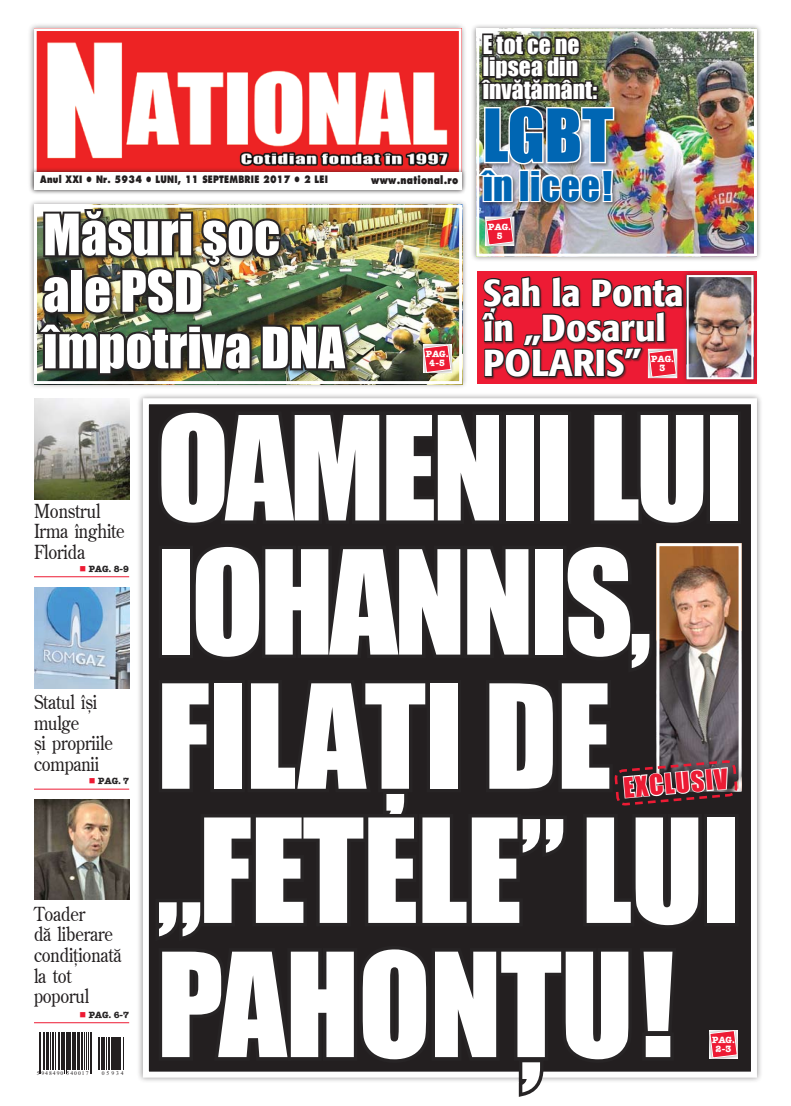
<style>
.page{position:relative;width:791px;height:1106px;background:#fff}
.page>*{position:absolute;margin:0;border:0;box-sizing:border-box;transform-origin:0 0}
.t1{font:133.3px/134.1px "Impact";letter-spacing:-.01em;color:#fff}
.t2{font:67.6px "Impact";color:#0066b3}
.t3{font:52.7px/56.5px "Impact";color:#fff}
.t4{font:37.6px "Impact";color:#0066b3}
.t5{font:500 condensed 37.2px/35.1px "R Formata";color:#fff;scale:1.1 1}
.t6{font:25.7px "Impact";color:#ed1b34}
.t7{font:23.6px/22.7px "Impact";color:#fff}
.t8{font:300 19.3px/20.6px "R Century";letter-spacing:-.01em;color:#231f20}
.t9{font:10.8px "Futura Extra Bold Rom";letter-spacing:.03em;color:#231f20;scale:.8 1}
.t10{font:10px "Futura Extra Bold Rom";letter-spacing:.03em;color:#231f20;scale:.8 1}
.t11{font:9px/9px "American Type Writer Bold Rom";color:#fff;text-align:center}
.t12{font:9px "American Type Writer Bold Rom";color:#272425}
.t13{font:5.7px "Times New Roman";letter-spacing:.175em;color:#231f20}
.s1{font-size:131.3px}
.s2{color:#ed1b34}
</style>
<div class="page">
<div style="left:471px;top:23px;width:295px;height:243px;background:#231f20;opacity:.5"></div>
<div style="left:476px;top:28px;width:281px;height:229px;border:3px solid #fff"></div>
<div style="left:706px;top:411px;width:35px;height:113px;border:7px solid #272425"></div>
<div style="left:28px;top:22px;width:455px;height:179px;background:#231f20;opacity:.5"></div>
<div style="left:34px;top:28px;width:427px;height:153px;border:3px solid #fff"></div>
<div style="left:476px;top:33px;width:273px;height:233px;background:#231f20;opacity:.5"></div>
<div style="left:651px;top:537px;width:101px;height:264px;background:#231f20"></div>
<div style="left:656px;top:543px;width:85px;height:248px;border:3px solid #fff"></div>
<div style="left:706px;top:1026px;width:39px;height:39px;background:#231f20"></div>
<div style="left:681px;top:269px;width:82px;height:120px;background:#231f20;opacity:.5"></div>
<img style="left:738px;top:278px;width:12px;height:98px">
<div style="left:687px;top:275px;width:66px;height:104px;border:2px solid #fff"></div>
<div style="left:616px;top:762px;width:167px;height:73px;background:#231f20;opacity:.75"></div>
<img style="left:31px;top:32px;width:707px;height:1065px">
<p class="t7" style="left:483px;top:32px;width:116px">E tot ce ne lipsea din învăţământ:</p>
<h2 class="t2" style="left:483px;top:83px;width:131px">LGBT</h2>
<h3 class="t4" style="left:483px;top:157px;width:131px">în licee!</h3>
<p class="t11" style="left:488px;top:222px;width:24px">PAG.<br>5</p>
<p class="t10" style="left:40px;top:173px;width:361px">Anul XXI ● Nr. 5934 ● luni, 11 septembrie 2017 ● 2 LEI</p>
<p class="t9" style="left:371px;top:173px;width:110px">www.national.ro</p>
<h3 class="t3" style="left:43px;top:205px;width:303px">Măsuri şoc ale PSD împotriva DNA</h3>
<h1 class="t1" style="left:157px;top:397px;width:588px">Oamenii lui iohannis, filaŢi de „fetele<span class="s1">”</span> lui<br>PahonŢu!</h1>
<h3 class="t5" style="left:483px;top:276px;width:184px">Șah la Ponta în „Dosarul<br>POLARIS”</h3>
<p class="t11" style="left:426px;top:349px;width:24px">PAG.<br>4 - 5</p>
<p class="t11" style="left:651px;top:354px;width:24px">PAG.<br>3</p>
<p class="t8" style="left:34px;top:500px;width:92px">Monstrul<br>Irma înghite<br>Florida</p>
<p class="t12" style="left:79px;top:563px;width:51px"><span class="s2">■</span> PAG. 8-9</p>
<p class="t8" style="left:34px;top:691px;width:80px">Statul îşi mulge<br>şi propriile companii</p>
<h3 class="t6" style="left:622px;top:767px;width:106px;rotate:-5deg">exclusiv</h3>
<p class="t12" style="left:89px;top:775px;width:42px"><span class="s2">■</span> PAG. 7</p>
<p class="t8" style="left:34px;top:903px;width:89px">Toader<br>dă liberare condiționată la tot poporul</p>
<p class="t12" style="left:79px;top:1009px;width:51px"><span class="s2">■</span> PAG. 6-7</p>
<p class="t11" style="left:712px;top:1034px;width:24px">PAG.<br>2 - 3</p>
<p class="t13" style="left:37px;top:1068px;width:53px">5 948490 540017</p>
<p class="t13" style="left:102px;top:1068px;width:23px">05934</p>
</div>
